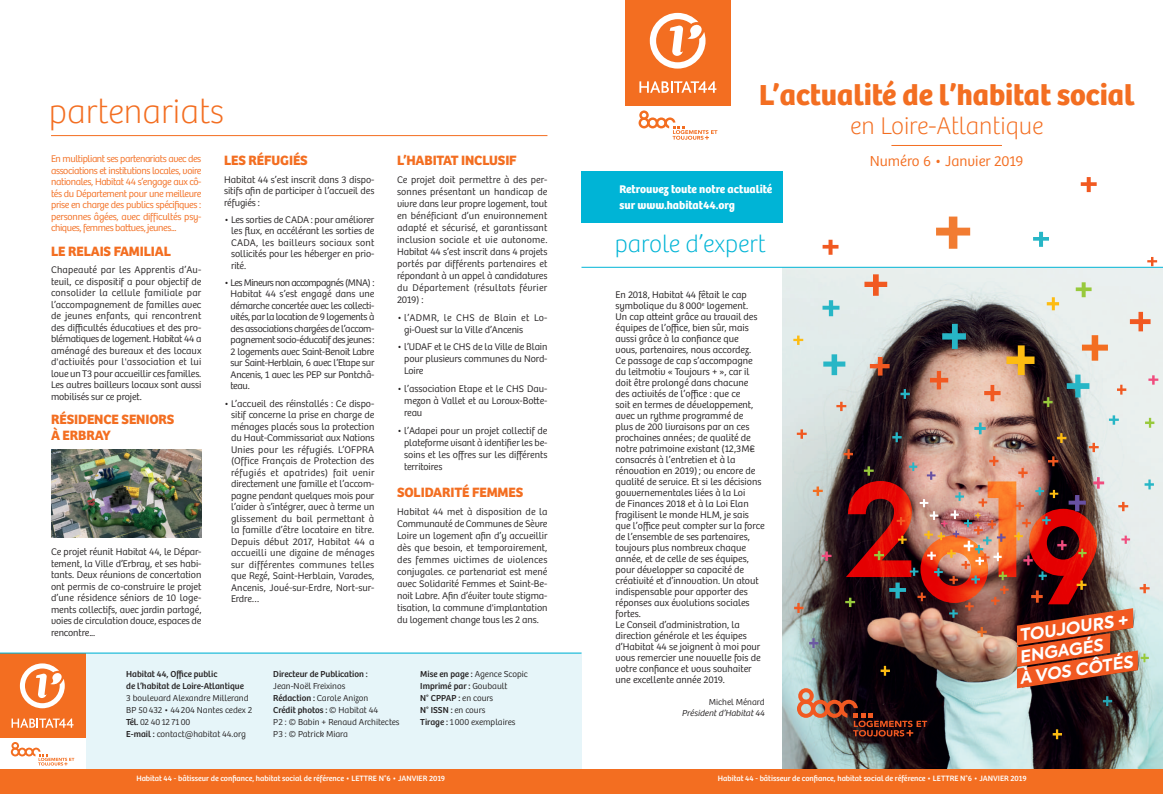
<style>
.page{position:relative;width:1163px;height:794px;background:#fff}
.page>*{position:absolute;margin:0;border:0;box-sizing:border-box;transform-origin:0 0}
.t1{font:100 35px "Bree";color:#f36e21}
.t2{font:700 30px "Bree";color:#f36e21}
.t3{font:100 25px "Bree";color:#f36e21}
.t4{font:100 25px "Bree";color:#00b4d6}
.t5{font:italic 700 16.5px/21.2px "Axiforma";color:#fff;scale:1.04 1}
.t6{font:300 15px "Bree";color:#f36e21}
.t7{font:700 14px/16px "Bree";letter-spacing:-.01em;color:#f36e21}
.t8{font:700 11.5px/16px "Bree";color:#fff}
.t9{font:300 10px/11.5px "Bree";letter-spacing:-.01em;color:#262324;text-align:justify}
.t10{font:300 10px/11px "Bree";color:#231f20}
.t11{font:300 10px/11.5px "Bree";letter-spacing:-.04em;color:#f36e21;text-align:justify}
.t12{font:300 9px/12px "Bree";color:#262324}
.t13{font:9px/12px "Bree";color:#262324}
.t14{font:italic 300 9px "Bree";color:#262324}
.t15{font:8px "Bree";color:#fff}
.s1{font-weight:400}
</style>
<div class="page">
<hr style="left:782px;top:267px;width:380px;height:4px;background:#e7efee">
<img style="left:782px;top:271px;width:380px;height:498px">
<img style="left:793px;top:274px;width:365px;height:465px">
<div style="left:573px;top:769px;width:589px;height:25px;background:#f36e21"></div>
<hr style="left:891px;top:145px;width:110px;height:1px;background:#f36e21">
<svg style="left:822px;top:240px;width:16px;height:15px"></svg>
<svg style="left:1033px;top:232px;width:15px;height:15px"></svg>
<svg style="left:1080px;top:177px;width:16px;height:15px"></svg>
<img style="left:936px;top:216px;width:34px;height:33px">
<svg style="left:1147px;top:257px;width:9px;height:9px"></svg>
<hr style="left:581px;top:267px;width:581px;height:1px;background:#00b4d6">
<div style="left:625px;top:0;width:105px;height:106px;background:#f36e21"></div>
<svg style="left:649px;top:13px;width:56px;height:56px"></svg>
<svg style="left:639px;top:81px;width:77px;height:12px"></svg>
<svg style="left:638px;top:110px;width:79px;height:30px"></svg>
<div style="left:581px;top:171px;width:201px;height:52px;background:#00b4d6"></div>
<div style="left:0;top:653px;width:581px;height:131px;background:#e6f5f9"></div>
<div style="left:0;top:653px;width:85px;height:85px;background:#f36e21"></div>
<svg style="left:20px;top:663px;width:45px;height:45px"></svg>
<svg style="left:12px;top:718px;width:61px;height:9px"></svg>
<div style="left:0;top:738px;width:85px;height:31px;background:#fff"></div>
<svg style="left:11px;top:742px;width:63px;height:23px"></svg>
<div style="left:0;top:769px;width:590px;height:25px;background:#f36e21"></div>
<hr style="left:0;top:652px;width:581px;height:1px;background:#00b4d6">
<hr style="left:51px;top:135px;width:496px;height:1px;background:#f36e21">
<img style="left:51px;top:449px;width:150px;height:88px">
<h1 class="t1" style="left:49px;top:92px;width:177px">partenariats</h1>
<p class="t11" style="left:51px;top:154px;width:152px">En multipliant ses partenariats avec des associations et institutions locales, voire nationales, Habitat 44 s’engage aux cô&shy;tés du Département pour une meilleure prise en charge des publics spécifiques : personnes âgées, avec difficultés psy&shy;chiques, femmes battues, jeunes...</p>
<h3 class="t7" style="left:51px;top:243px;width:121px">LE RELAIS FAMILIAL</h3>
<p class="t9" style="left:51px;top:264px;width:152px">Chapeauté par les Apprentis d’Au&shy;teuil, ce dispositif a pour objectif de consolider la cellule familiale par l’accompagnement de familles avec de jeunes enfants, qui rencontrent des difficultés éducatives et des pro&shy;blématiques de logement. Habitat 44 a aménagé des bureaux et des locaux d'activités pour l'association et lui loue un T3 pour accueillir ces familles.<br>Les autres bailleurs locaux sont aussi mobilisés sur ce projet.</p>
<h3 class="t7" style="left:51px;top:412px;width:125px">RÉSIDENCE SENIORS<br>À ERBRAY</h3>
<h3 class="t7" style="left:224px;top:153px;width:85px">LES RÉFUGIÉS</h3>
<p class="t9" style="left:224px;top:174px;width:152px">Habitat 44 s’est inscrit dans 3 dispo&shy;sitifs afin de participer à l’accueil des réfugiés :</p>
<p class="t9" style="left:231px;top:214px;width:145px;text-indent:-7px">• Les sorties de CADA : pour améliorer les flux, en accélérant les sorties de CADA, les bailleurs sociaux sont sollicités pour les héberger en prio&shy;rité.</p>
<p class="t9" style="left:230px;top:277px;width:145px;text-indent:-6px">• Les Mineurs non accompagnés (MNA) :<br>Habitat 44 s’est engagé dans une démarche concertée avec les collecti&shy;vités, par la location de 9 logements à des associations chargées de l’accom&shy;pagnement socio-éducatif des jeunes:<br>2 logements avec Saint-Benoit Labre sur Saint-Herblain, 6 avec l’Etape sur Ancenis, 1 avec les PEP sur Pontchâ&shy;teau.</p>
<p class="t9" style="left:231px;top:398px;width:145px;text-indent:-7px">• L’accueil des réinstallés : Ce dispo&shy;sitif concerne la prise en charge de ménages placés sous la protection du Haut-Commissariat aux Nations Unies pour les réfugiés. L’OFPRA (Office Français de Protection des réfugiés et apatrides) fait venir directement une famille et l’accom&shy;pagne pendant quelques mois pour l’aider à s’intégrer, avec à terme un glissement du bail permettant à la famille d’être locataire en titre.<br>Depuis début 2017, Habitat 44 a accueilli une dizaine de ménages sur différentes communes telles que Rezé, Saint-Herblain, Varades, Ancenis, Joué-sur-Erdre, Nort-sur-Erdre…</p>
<p class="t9" style="left:51px;top:546px;width:152px">Ce projet réunit Habitat 44, le Dépar&shy;tement, la Ville d’Erbray, et ses habi&shy;tants. Deux réunions de concertation ont permis de co-construire le projet d’une résidence séniors de 10 loge&shy;ments collectifs, avec jardin partagé, voies de circulation douce, espaces de rencontre...</p>
<h3 class="t7" style="left:397px;top:153px;width:121px">L’HABITAT INCLUSIF</h3>
<p class="t9" style="left:397px;top:174px;width:152px;line-height:12px">Ce projet doit permettre à des per&shy;sonnes présentant un handicap de vivre dans leur propre logement, tout en bénéficiant d’un environnement adapté et sécurisé, et garantissant inclusion sociale et vie autonome.<br>Habitat 44 s’est inscrit dans 4 projets portés par différents partenaires et répondant à un appel à candidatures du Département (résultats février 2019) :</p>
<p class="t9" style="left:404px;top:311px;width:145px;line-height:12px;text-indent:-7px">• l’ADMR, le CHS de Blain et Lo&shy;gi-Ouest sur la Ville d’Ancenis</p>
<p class="t9" style="left:404px;top:341px;width:145px;line-height:12px;text-indent:-7px">• l’UDAF et le CHS de la Ville de Blain pour plusieurs communes du Nord-Loire</p>
<p class="t9" style="left:404px;top:383px;width:145px;line-height:12px;text-indent:-7px">• l’association Etape et le CHS Dau&shy;mezon à Vallet et au Loroux-Botte&shy;reau</p>
<p class="t9" style="left:404px;top:424px;width:145px;line-height:12px;text-indent:-7px">• l’Adapei pour un projet collectif de plateforme visant à identifier les be&shy;soins et les offres sur les différents territoires</p>
<h3 class="t7" style="left:397px;top:484px;width:128px">SOLIDARITÉ FEMMES</h3>
<p class="t9" style="left:397px;top:505px;width:152px;line-height:12px">Habitat 44 met à disposition de la Communauté de Communes de Sèvre Loire un logement afin d’y accueillir dès que besoin, et temporairement, des femmes victimes de violences conjugales. ce partenariat est mené avec Solidarité Femmes et Saint-Be&shy;noit Labre. Afin d’éviter toute stigma&shy;tisation, la commune d'implantation du logement change tous les 2 ans.</p>
<p class="t13" style="left:126px;top:668px;width:119px">Habitat 44, Office public<br>de l’habitat de Loire-Atlantique</p>
<p class="t12" style="left:126px;top:692px;width:127px">3 boulevard Alexandre Millerand<br>BP 50432 • 44204 Nantes cedex 2<br><span class="s1">Tél.</span> 02 40 12 71 00<br><span class="s1">E-mail :</span> contact@habitat 44.org</p>
<p class="t13" style="left:273px;top:668px;width:96px">Directeur de Publication :</p>
<p class="t12" style="left:273px;top:680px;width:128px">Jean-Noël Freixinos<br><span class="s1">Rédaction :</span> Carole Anizon<br><span class="s1">Crédit photos :</span> © Habitat 44<br>P2 : © Babin + Renaud Architectes<br>P3 : © Patrick Miara</p>
<p class="t12" style="left:420px;top:668px;width:109px"><span class="s1">Mise en page :</span> Agence Scopic<br><span class="s1">Imprimé par :</span> Goubault<br><span class="s1">N° CPPAP :</span> en cours<br><span class="s1">N° ISSN :</span> en cours<br><span class="s1">Tirage :</span> 1000 exemplaires</p>
<p class="t15" style="left:136px;top:774px;width:310px">Habitat 44 - bâtisseur de confiance, habitat social de référence • LETTRE N°6 • JANVIER 2019</p>
<h2 class="t2" style="left:759px;top:76px;width:376px">L’actualité de l’habitat social</h2>
<h3 class="t3" style="left:850px;top:111px;width:195px">en Loire-Atlantique</h3>
<h3 class="t6" style="left:869px;top:153px;width:155px">Numéro 6 • Janvier 2019</h3>
<p class="t8" style="left:619px;top:181px;width:154px">Retrouvez toute notre actualité sur www.habitat44.org</p>
<h3 class="t4" style="left:614px;top:230px;width:153px">parole d’expert</h3>
<p class="t10" style="left:615px;top:289px;width:150px">En 2018, Habitat 44 fêtait le cap symbolique du 8000<sup>e</sup> logement.<br>Un cap atteint grâce au travail des équipes de l’office, bien sûr, mais aussi grâce à la confiance que<br>vous, partenaires, nous accordez.<br>Ce passage de cap s’accompagne du leitmotiv « Toujours + », car il doit être prolongé dans chacune des activités de l’office : que ce<br>soit en termes de développement, avec un rythme programmé de<br>plus de 200 livraisons par an ces prochaines années ; de qualité de notre patrimoine existant (12,3M€ consacrés à l’entretien et à la rénovation en 2019); ou encore de qualité de service. Et si les décisions gouvernementales liées à la Loi<br>de Finances 2018 et à la Loi Elan fragilisent le monde HLM, je sais que l’office peut compter sur la force de l’ensemble de ses partenaires, toujours plus nombreux chaque année, et de celle de ses équipes, pour développer sa capacité de créativité et d’innovation. Un atout indispensable pour apporter des réponses aux évolutions sociales fortes.<br>Le Conseil d’administration, la direction générale et les équipes d’Habitat 44 se joignent à moi pour vous remercier une nouvelle fois de votre confiance et vous souhaiter une excellente année 2019.</p>
<p class="t12" style="left:708px;top:696px;width:57px">Michel Ménard</p>
<p class="t14" style="left:682px;top:708px;width:84px">Président d’Habitat 44</p>
<h3 class="t5" style="left:1011px;top:627px;width:113px;text-indent:7px;rotate:-9deg">TOUJOURS +<br>ENGAGÉS<br>À VOS CÔTÉS</h3>
<p class="t15" style="left:717px;top:774px;width:310px">Habitat 44 - bâtisseur de confiance, habitat social de référence • LETTRE N°6 • JANVIER 2019</p>
</div>
